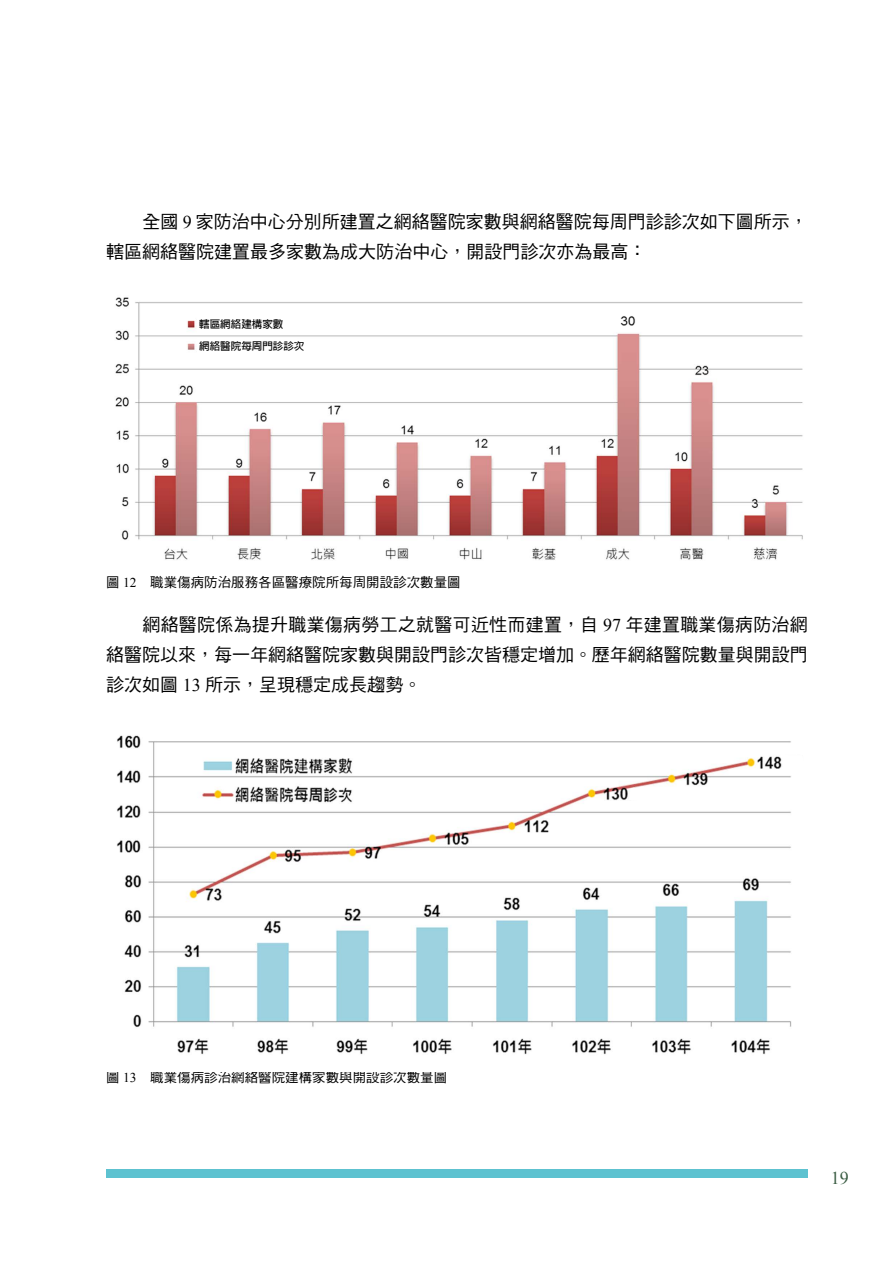
<style>
.page{position:relative;width:893px;height:1263px;background:#fff}
.page>*{position:absolute;margin:0;border:0;box-sizing:border-box;transform-origin:0 0}
.t1{font:18px/30px "DF Hei Std W5";color:#000}
.t2{font:18px "Times New Roman";color:#3c5e45}
.t3{font:13.5px "DF Hei Std W5";color:#000}
.t4{font:700 10.5px/22.4px "Lin Gothic";color:#000}
.s1{font-family:"Times New Roman"}
</style>
<div class="page">
<div style="left:106px;top:1169px;width:702px;height:9px;background:#5dc2d0"></div>
<img style="left:115px;top:297px;width:688px;height:263px">
<div style="left:197px;top:316px;width:100px;height:17px;background:#fff"></div>
<div style="left:197px;top:338px;width:100px;height:17px;background:#fff"></div>
<div style="left:586px;top:313px;width:100px;height:17px;background:#fff"></div>
<img style="left:617px;top:312px;width:24px;height:14px">
<img style="left:117px;top:735px;width:675px;height:320px">
<svg style="left:628px;top:786px;width:15px;height:15px"></svg>
<svg style="left:781px;top:755px;width:11px;height:17px"></svg>
<p class="t1" style="left:106px;top:206px;width:703px;text-indent:36px">全國 <span class="s1">9</span> 家防治中心分別所建置之網絡醫院家數與網絡醫院每周門診診次如下圖所示，轄區網絡醫院建置最多家數為成大防治中心，開設門診次亦為最高：</p>
<p class="t4" style="left:199px;top:312px;width:106px">轄區網絡建構家數<br>網絡醫院每周門診診次</p>
<p class="t3" style="left:106px;top:575px;width:356px">圖 <span class="s1">12</span>　職業傷病防治服務各區醫療院所每周開設診次數量圖</p>
<p class="t1" style="left:106px;top:609px;width:703px;text-align:justify;text-indent:36px">網絡醫院係為提升職業傷病勞工之就醫可近性而建置，自 <span class="s1">97</span> 年建置職業傷病防治網絡醫院以來，每一年網絡醫院家數與開設門診次皆穩定增加。歷年網絡醫院數量與開設門診次如圖 <span class="s1">13</span> 所示，呈現穩定成長趨勢。</p>
<p class="t3" style="left:106px;top:1070px;width:342px">圖 <span class="s1">13</span>　職業傷病診治網絡醫院建構家數與開設診次數量圖</p>
<p class="t2" style="left:831px;top:1166px;width:19px">19</p>
</div>
